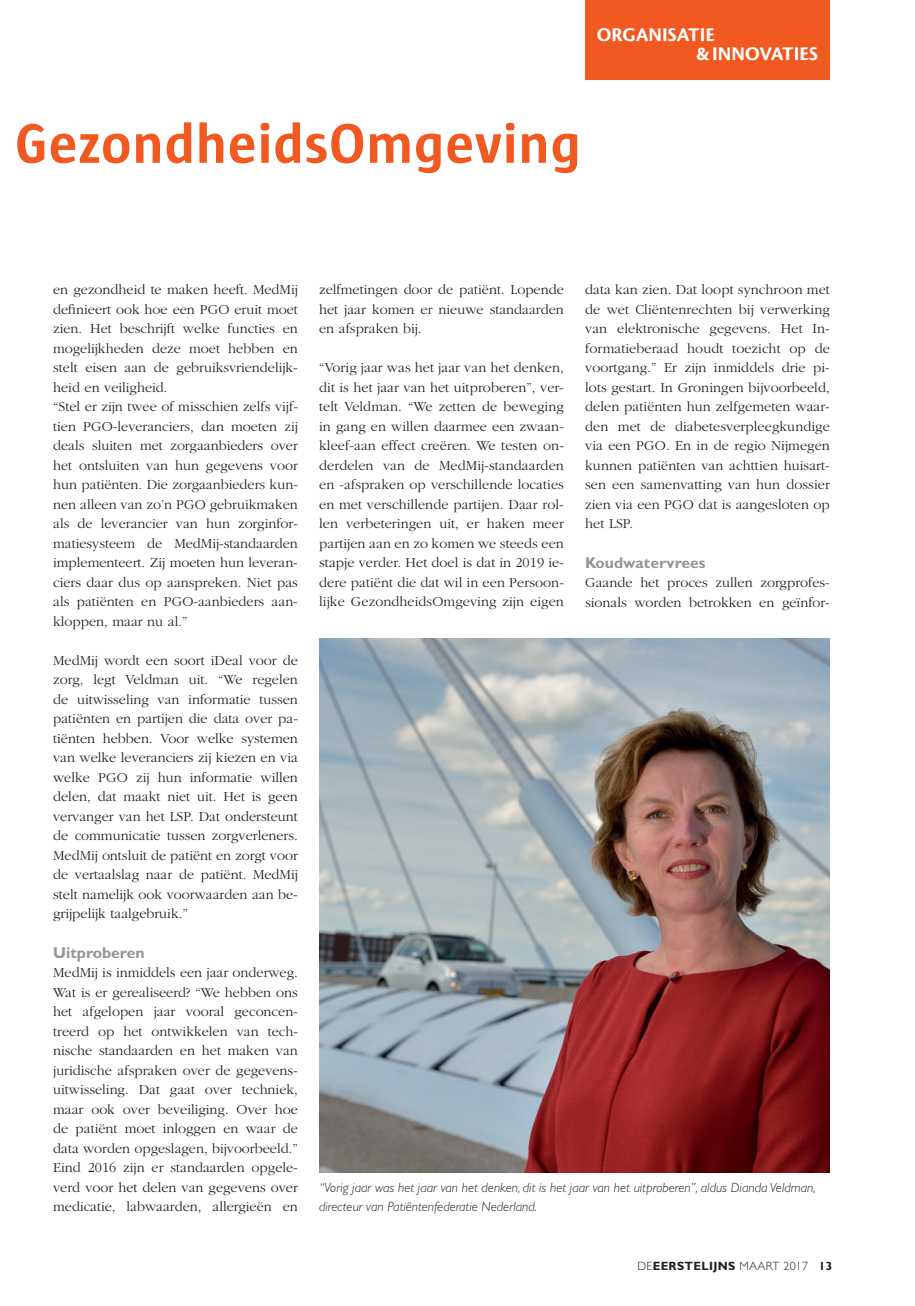
<style>
.page{position:relative;width:915px;height:1306px;background:#fff}
.page>*{position:absolute;margin:0;border:0;box-sizing:border-box;transform-origin:0 0}
.t1{font:700 57px "Sun";letter-spacing:.015em;color:#f15921}
.t2{font:20.25px/19.5px "Cronos MM 700 13";color:#fff}
.t3{font:700 15.75px "Gill Sans";color:#939598}
.t4{font:300 14.25px/19.5px "Garamond";color:#231f20;text-align:justify}
.t5{font:italic 300 13.5px/19.5px "Gill Sans";color:#231f20}
.t6{font:700 12px "Gill Sans";letter-spacing:.025em;color:#231f20}
.s1{font-weight:300}
</style>
<div class="page">
<div style="left:585px;top:0;width:244px;height:80px;background:#f15921"></div>
<img style="left:319px;top:639px;width:510px;height:533px">
<h2 class="t2" style="left:695px;top:25px;width:124px;text-indent:-99px">ORGANISATIE<br>&amp; INNOVATIES</h2>
<h1 class="t1" style="left:15px;top:112px;width:567px">GezondheidsOmgeving</h1>
<p class="t4" style="left:53px;top:280px;width:246px;text-align:left">en gezondheid te maken heeft. MedMij definieert ook hoe een PGO eruit moet zien. Het beschrijft welke functies en mogelijkheden deze moet hebben en stelt eisen aan de gebruiksvriendelijk&shy;heid en veiligheid.<br>“Stel er zijn twee of misschien zelfs vijf&shy;tien PGO-leveranciers, dan moeten zij deals sluiten met zorgaanbieders over het ontsluiten van hun gegevens voor hun patiënten. Die zorgaanbieders kun&shy;nen alleen van zo’n PGO gebruikmaken als de leverancier van hun zorginfor&shy;matiesysteem de MedMij-standaarden implementeert. Zij moeten hun leveran&shy;ciers daar dus op aanspreken. Niet pas als patiënten en PGO-aanbieders aan&shy;kloppen, maar nu al.”</p>
<p class="t4" style="left:53px;top:651px;width:246px">MedMij wordt een soort iDeal voor de zorg, legt Veldman uit. “We regelen de uitwisseling van informatie tussen patiënten en partijen die data over pa&shy;tiënten hebben. Voor welke systemen van welke leveranciers zij kiezen en via welke PGO zij hun informatie willen delen, dat maakt niet uit. Het is geen vervanger van het LSP. Dat ondersteunt de communicatie tussen zorgverleners.<br>MedMij ontsluit de patiënt en zorgt voor de vertaalslag naar de patiënt. MedMij stelt namelijk ook voorwaarden aan be&shy;grijpelijk taalgebruik.”</p>
<p class="t3" style="left:53px;top:943px;width:93px">Uitproberen</p>
<p class="t4" style="left:53px;top:963px;width:246px">MedMij is inmiddels een jaar onderweg.<br>Wat is er gerealiseerd? “We hebben ons het afgelopen jaar vooral geconcen&shy;treerd op het ontwikkelen van tech&shy;nische standaarden en het maken van juridische afspraken over de gegevens&shy;uitwisseling. Dat gaat over techniek, maar ook over beveiliging. Over hoe de patiënt moet inloggen en waar de data worden opgeslagen, bijvoorbeeld.” Eind 2016 zijn er standaarden opgele&shy;verd voor het delen van gegevens over medicatie, labwaarden, allergieën en</p>
<p class="t4" style="left:319px;top:280px;width:246px">zelfmetingen door de patiënt. Lopende het jaar komen er nieuwe standaarden en afspraken bij.</p>
<p class="t4" style="left:319px;top:358px;width:246px">“Vorig jaar was het jaar van het denken, dit is het jaar van het uitproberen”, ver&shy;telt Veldman. “We zetten de beweging in gang en willen daarmee een zwaan&shy;kleef-aan effect creëren. We testen on&shy;derdelen van de MedMij-standaarden en -afspraken op verschillende locaties en met verschillende partijen. Daar rol&shy;len verbeteringen uit, er haken meer partijen aan en zo komen we steeds een stapje verder. Het doel is dat in 2019 ie&shy;dere patiënt die dat wil in een Persoon&shy;lijke GezondheidsOmgeving zijn eigen</p>
<p class="t4" style="left:585px;top:280px;width:246px">data kan zien. Dat loopt synchroon met de wet Cliëntenrechten bij verwerking van elektronische gegevens. Het In&shy;formatieberaad houdt toezicht op de voortgang.” Er zijn inmiddels drie pi&shy;lots gestart. In Groningen bijvoorbeeld, delen patiënten hun zelfgemeten waar&shy;den met de diabetesverpleegkundige via een PGO. En in de regio Nijmegen kunnen patiënten van achttien huisart&shy;sen een samenvatting van hun dossier zien via een PGO dat is aangesloten op het LSP.</p>
<p class="t3" style="left:585px;top:553px;width:122px">Koudwatervrees</p>
<p class="t4" style="left:585px;top:573px;width:246px">Gaande het proces zullen zorgprofes&shy;sionals worden betrokken en geïnfor-</p>
<p class="t5" style="left:319px;top:1177px;width:498px">“Vorig jaar was het jaar van het denken, dit is het jaar van het uitproberen”, aldus Dianda Veldman, directeur van Patiëntenfederatie Nederland.</p>
<p class="t6" style="left:637px;top:1258px;width:196px"><span class="s1">DE</span>EERSTELIJNS <span class="s1">MAART 2017</span> 13</p>
</div>
